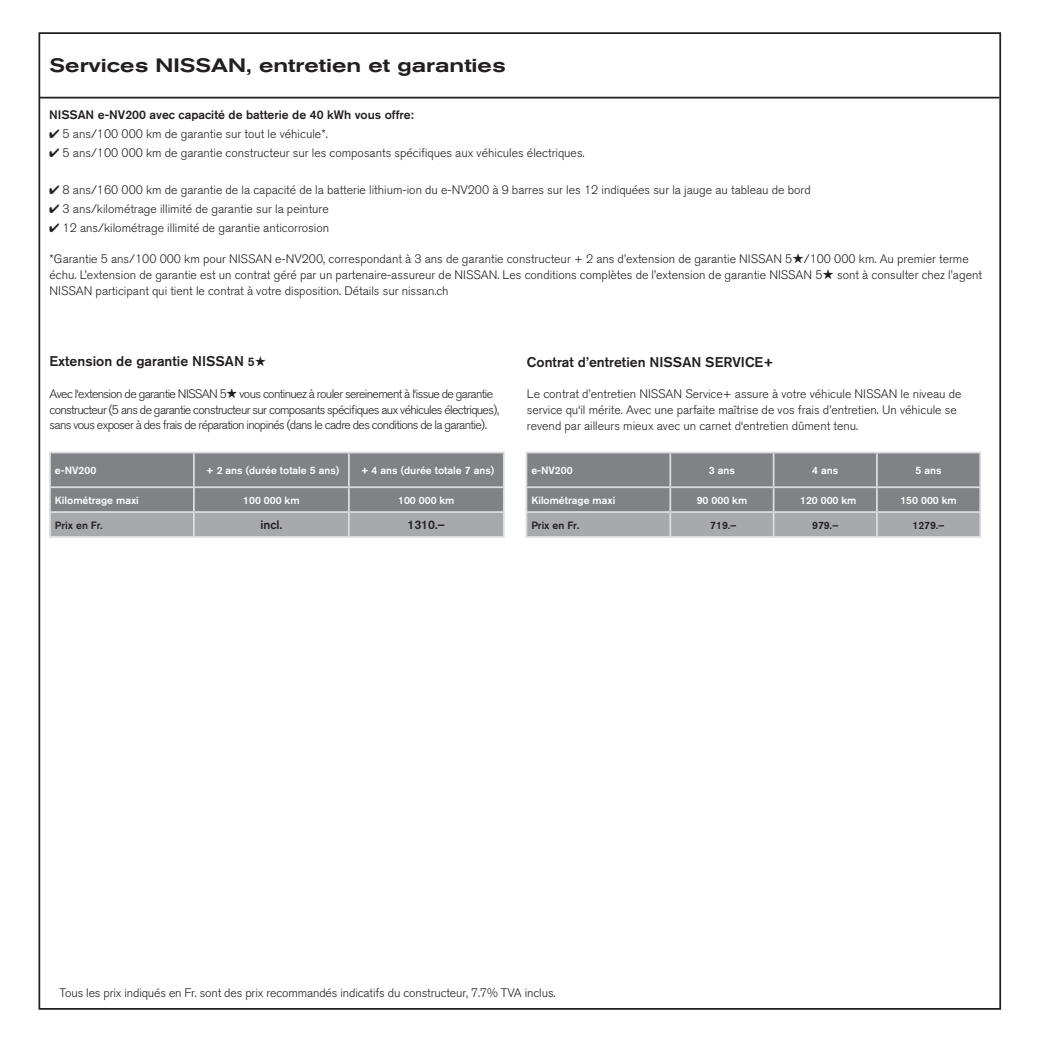
<style>
.page{position:relative;width:1042px;height:1042px;background:#fff}
.page>*{position:absolute;margin:0;border:0;box-sizing:border-box;transform-origin:0 0}
.t1{font:500 expanded 19.25px "Nissan AG";color:#231f20}
.t2{font:500 14px "Nissan AG";color:#231f20}
.t3{font:300 12.25px/15.8px "Nissan AG";color:#231f20}
.t4{font:300 12.25px/15.8px "Nissan AG";letter-spacing:-.05em;color:#231f20}
.t5{font:500 12.25px "Nissan AG";color:#231f20}
.t6{font:500 10.5px "Nissan AG";color:#fff}
.t7{font:500 10.5px "Nissan AG";color:#231f20}
.s1{font-size:12.25px}
</style>
<div class="page">
<hr style="left:40px;top:97px;width:959px;height:1px;background:#231f20">
<hr style="left:525px;top:452px;width:145px;height:1px;background:#dcdddf">
<hr style="left:525px;top:453px;width:2px;height:33px;background:#dcdddf">
<hr style="left:877px;top:452px;width:104px;height:1px;background:#dcdddf">
<hr style="left:979px;top:453px;width:2px;height:33px;background:#dcdddf">
<hr style="left:525px;top:486px;width:145px;height:2px;background:#dcdddf">
<hr style="left:525px;top:488px;width:2px;height:23px;background:#dcdddf">
<hr style="left:877px;top:486px;width:104px;height:2px;background:#dcdddf">
<hr style="left:979px;top:488px;width:2px;height:23px;background:#dcdddf">
<hr style="left:525px;top:511px;width:145px;height:2px;background:#dcdddf">
<hr style="left:525px;top:513px;width:2px;height:23px;background:#dcdddf">
<svg style="left:527px;top:452px;width:453px;height:84px;background:#909295"></svg>
<hr style="left:877px;top:511px;width:104px;height:2px;background:#dcdddf">
<hr style="left:876px;top:513px;width:2px;height:23px;background:#dcdddf">
<hr style="left:979px;top:513px;width:2px;height:23px;background:#dcdddf">
<hr style="left:525px;top:536px;width:145px;height:2px;background:#dcdddf">
<hr style="left:670px;top:536px;width:103px;height:2px;background:#dcdddf">
<hr style="left:773px;top:536px;width:104px;height:2px;background:#dcdddf">
<hr style="left:877px;top:536px;width:104px;height:2px;background:#dcdddf">
<svg style="left:51px;top:453px;width:452px;height:83px;background:#8c8d91"></svg>
<hr style="left:49px;top:452px;width:145px;height:1px;background:#dcdddf">
<hr style="left:49px;top:453px;width:2px;height:33px;background:#dcdddf">
<hr style="left:194px;top:452px;width:155px;height:1px;background:#dcdddf">
<hr style="left:193px;top:453px;width:2px;height:33px;background:#dcdddf">
<hr style="left:349px;top:452px;width:156px;height:1px;background:#dcdddf">
<hr style="left:348px;top:453px;width:2px;height:33px;background:#dcdddf">
<hr style="left:503px;top:453px;width:2px;height:33px;background:#dcdddf">
<hr style="left:49px;top:486px;width:145px;height:2px;background:#dcdddf">
<hr style="left:49px;top:488px;width:2px;height:23px;background:#dcdddf">
<hr style="left:194px;top:486px;width:155px;height:2px;background:#dcdddf">
<hr style="left:193px;top:488px;width:2px;height:23px;background:#dcdddf">
<hr style="left:349px;top:486px;width:156px;height:2px;background:#dcdddf">
<hr style="left:348px;top:488px;width:2px;height:23px;background:#dcdddf">
<hr style="left:503px;top:488px;width:2px;height:23px;background:#dcdddf">
<hr style="left:49px;top:511px;width:145px;height:2px;background:#dcdddf">
<hr style="left:49px;top:513px;width:2px;height:23px;background:#dcdddf">
<hr style="left:194px;top:511px;width:155px;height:2px;background:#dcdddf">
<hr style="left:193px;top:513px;width:2px;height:23px;background:#dcdddf">
<hr style="left:349px;top:511px;width:156px;height:2px;background:#dcdddf">
<hr style="left:348px;top:513px;width:2px;height:23px;background:#dcdddf">
<hr style="left:503px;top:513px;width:2px;height:23px;background:#dcdddf">
<hr style="left:49px;top:536px;width:145px;height:2px;background:#dcdddf">
<hr style="left:194px;top:536px;width:155px;height:2px;background:#dcdddf">
<hr style="left:349px;top:536px;width:156px;height:2px;background:#dcdddf">
<h1 class="t1" style="left:50px;top:54px;width:457px">Services NISSAN, entretien et garanties</h1>
<p class="t5" style="left:49px;top:107px;width:366px">NISSAN e-NV200 avec capacité de batterie de 40 kWh vous offre:</p>
<p class="t3" style="left:49px;top:126px;width:280px">✔ 5 ans/100 000 km de garantie sur tout le véhicule*.</p>
<p class="t3" style="left:49px;top:145px;width:537px">✔ 5 ans/100 000 km de garantie constructeur sur les composants spécifiques aux véhicules électriques.</p>
<p class="t3" style="left:49px;top:182px;width:763px">✔ 8 ans/160 000 km de garantie de la capacité de la batterie lithium-ion du e-NV200 à 9 barres sur les 12 indiquées sur la jauge au tableau de bord</p>
<p class="t3" style="left:49px;top:201px;width:281px">✔ 3 ans/kilométrage illimité de garantie sur la peinture</p>
<p class="t3" style="left:49px;top:220px;width:281px">✔ 12 ans/kilométrage illimité de garantie anticorrosion</p>
<p class="t3" style="left:50px;top:251px;width:934px">*Garantie 5 ans/100 000 km pour NISSAN e-NV200, correspondant à 3 ans de garantie constructeur + 2 ans d’extension de garantie NISSAN 5★/100 000 km. Au premier terme échu. L’extension de garantie est un contrat géré par un partenaire-assureur de NISSAN. Les conditions complètes de l’extension de garantie NISSAN 5★ sont à consulter chez l’agent<br>NISSAN participant qui tient le contrat à votre disposition. Détails sur nissan.ch</p>
<p class="t2" style="left:50px;top:353px;width:218px">Extension de garantie NISSAN <span class="s1">5</span>★</p>
<p class="t4" style="left:50px;top:386px;width:451px">Avec l‘extension de garantie NISSAN 5★ vous continuez à rouler sereinement à l‘issue de garantie constructeur (5 ans de garantie constructeur sur composants spécifiques aux véhicules électriques), sans vous exposer à des frais de réparation inopinés (dans le cadre des conditions de la garantie).</p>
<p class="t6" style="left:55px;top:464px;width:43px">e-NV200</p>
<p class="t6" style="left:206px;top:464px;width:135px">+ 2 ans (durée totale 5 ans)</p>
<p class="t6" style="left:361px;top:464px;width:135px">+ 4 ans (durée totale 7 ans)</p>
<p class="t6" style="left:55px;top:493px;width:85px">Kilométrage maxi</p>
<p class="t6" style="left:243px;top:493px;width:58px">100 000 km</p>
<p class="t6" style="left:398px;top:493px;width:58px">100 000 km</p>
<p class="t7" style="left:55px;top:518px;width:49px">Prix en Fr.</p>
<p class="t5" style="left:260px;top:517px;width:23px">incl.</p>
<p class="t5" style="left:407px;top:517px;width:39px">1310.–</p>
<p class="t2" style="left:527px;top:353px;width:248px">Contrat d’entretien NISSAN SERVICE+</p>
<p class="t3" style="left:527px;top:386px;width:436px">Le contrat d’entretien NISSAN Service+ assure à votre véhicule NISSAN le niveau de service qu‘il mérite. Avec une parfaite maîtrise de vos frais d’entretien. Un véhicule se revend par ailleurs mieux avec un carnet d‘entretien dûment tenu.</p>
<p class="t6" style="left:531px;top:464px;width:43px">e-NV200</p>
<p class="t6" style="left:709px;top:464px;width:27px">3 ans</p>
<p class="t6" style="left:812px;top:464px;width:27px">4 ans</p>
<p class="t6" style="left:915px;top:464px;width:27px">5 ans</p>
<p class="t6" style="left:531px;top:493px;width:85px">Kilométrage maxi</p>
<p class="t6" style="left:697px;top:493px;width:52px">90 000 km</p>
<p class="t6" style="left:800px;top:493px;width:58px">120 000 km</p>
<p class="t6" style="left:900px;top:493px;width:58px">150 000 km</p>
<p class="t7" style="left:531px;top:518px;width:49px">Prix en Fr.</p>
<p class="t7" style="left:710px;top:518px;width:28px">719.–</p>
<p class="t7" style="left:812px;top:518px;width:28px">979.–</p>
<p class="t7" style="left:912px;top:518px;width:34px">1279.–</p>
<p class="t3" style="left:60px;top:984px;width:497px">Tous les prix indiqués en Fr. sont des prix recommandés indicatifs du constructeur, 7.7% TVA inclus.</p>
</div>
